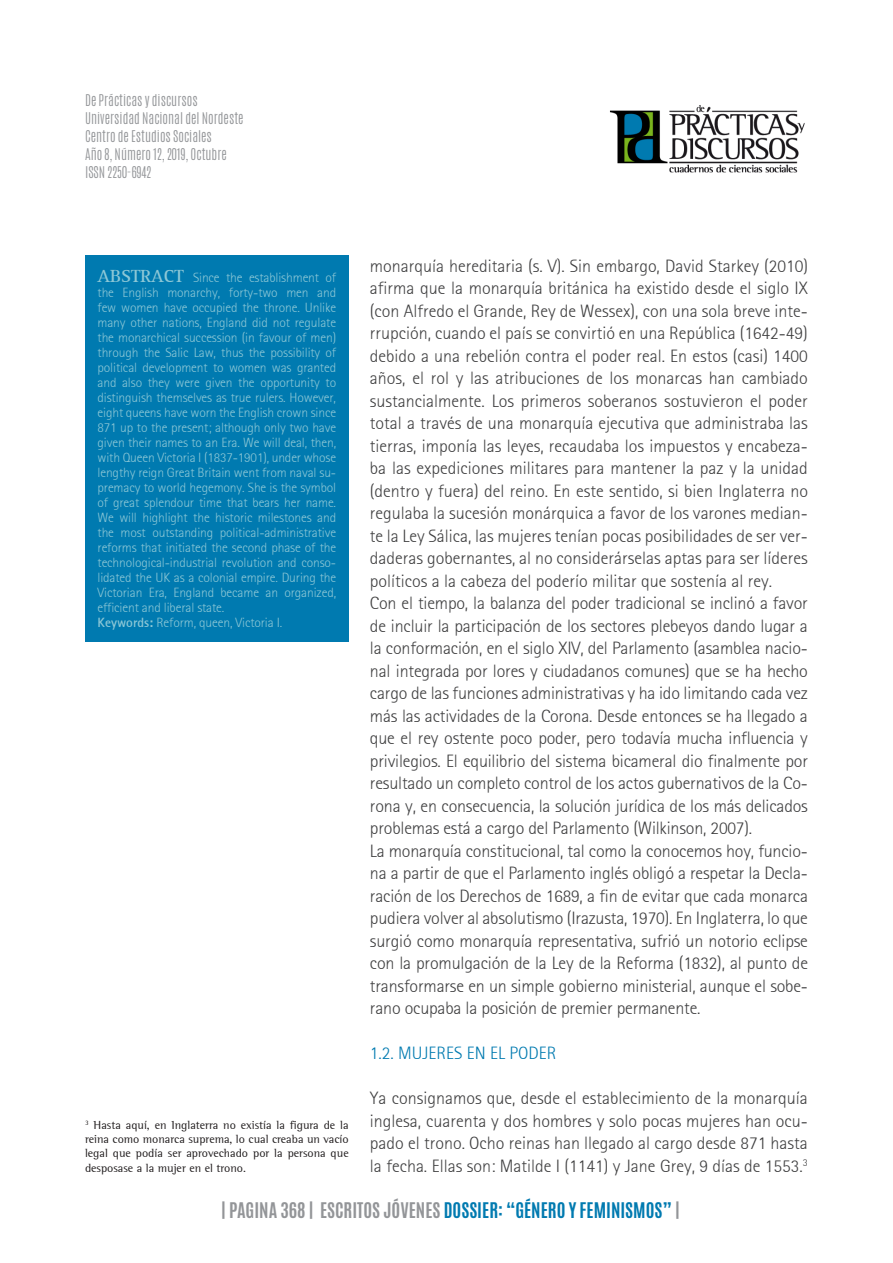
<style>
.page{position:relative;width:893px;height:1263px;background:#fff}
.page>*{position:absolute;margin:0;border:0;box-sizing:border-box;transform-origin:0 0}
.t1{font:300 18px/22.5px "AT Rotis Sans Serif";letter-spacing:-.005em;color:#3e3e3f;text-align:justify}
.t2{font:700 18px "Antonio";color:#939598}
.t3{font:300 18px "AT Rotis Sans Serif";color:#007ab0}
.t4{font:300 13.5px/15px "AT Rotis Sans Serif";letter-spacing:-.01em;color:#8cc7d6;text-align:justify}
.t5{font:300 13.5px "Antonio";color:#939598}
.t6{font:12px/14.4px "AT Rotis Semi Serif";color:#231f20;text-align:justify}
.s1{font-family:"AT Rotis Serif";font-weight:700;font-size:18px}
.s2{font-weight:700}
.s3{color:#007ab0}
</style>
<div class="page">
<img style="left:610px;top:105px;width:195px;height:68px">
<div style="left:85px;top:255px;width:264px;height:387px;background:#007ab0"></div>
<p class="t5" style="left:85px;top:91px;width:114px">De Prácticas y discursos</p>
<p class="t5" style="left:85px;top:109px;width:160px">Universidad Nacional del Nordeste</p>
<p class="t5" style="left:85px;top:127px;width:128px">Centro de Estudios Sociales</p>
<p class="t5" style="left:85px;top:145px;width:143px">Año 8, Número 12, 2019, Octubre</p>
<p class="t5" style="left:85px;top:163px;width:68px">ISSN 2250-6942</p>
<p class="t1" style="left:370px;top:254px;width:440px">monarquía hereditaria (s. V). Sin embargo, David Starkey (2010) afirma que la monarquía británica ha existido desde el siglo IX (con Alfredo el Grande, Rey de Wessex), con una sola breve inte&shy;rrupción, cuando el país se convirtió en una República (1642-49) debido a una rebelión contra el poder real. En estos (casi) 1400 años, el rol y las atribuciones de los monarcas han cambiado sustancialmente. Los primeros soberanos sostuvieron el poder total a través de una monarquía ejecutiva que administraba las tierras, imponía las leyes, recaudaba los impuestos y encabeza&shy;ba las expediciones militares para mantener la paz y la unidad (dentro y fuera) del reino. En este sentido, si bien Inglaterra no regulaba la sucesión monárquica a favor de los varones median&shy;te la Ley Sálica, las mujeres tenían pocas posibilidades de ser ver&shy;daderas gobernantes, al no considerárselas aptas para ser líderes políticos a la cabeza del poderío militar que sostenía al rey.</p>
<p class="t1" style="left:370px;top:592px;width:440px">Con el tiempo, la balanza del poder tradicional se inclinó a favor de incluir la participación de los sectores plebeyos dando lugar a la conformación, en el siglo XIV, del Parlamento (asamblea nacio&shy;nal integrada por lores y ciudadanos comunes) que se ha hecho cargo de las funciones administrativas y ha ido limitando cada vez más las actividades de la Corona. Desde entonces se ha llegado a que el rey ostente poco poder, pero todavía mucha influencia y privilegios. El equilibrio del sistema bicameral dio finalmente por resultado un completo control de los actos gubernativos de la Co&shy;rona y, en consecuencia, la solución jurídica de los más delicados problemas está a cargo del Parlamento (Wilkinson, 2007).</p>
<p class="t1" style="left:370px;top:839px;width:440px">La monarquía constitucional, tal como la conocemos hoy, funcio&shy;na a partir de que el Parlamento inglés obligó a respetar la Decla&shy;ración de los Derechos de 1689, a fin de evitar que cada monarca pudiera volver al absolutismo (Irazusta, 1970). En Inglaterra, lo que surgió como monarquía representativa, sufrió un notorio eclipse con la promulgación de la Ley de la Reforma (1832), al punto de transformarse en un simple gobierno ministerial, aunque el sobe&shy;rano ocupaba la posición de premier permanente.</p>
<p class="t3" style="left:370px;top:1043px;width:188px">1.2. MUJERES EN EL PODER</p>
<p class="t1" style="left:370px;top:1087px;width:439px">Ya consignamos que, desde el establecimiento de la monarquía inglesa, cuarenta y dos hombres y solo pocas mujeres han ocu&shy;pado el trono. Ocho reinas han llegado al cargo desde 871 hasta la fecha. Ellas son: Matilde I (1141) y Jane Grey, 9 días de 1553.<sup>3</sup></p>
<p class="t4" style="left:98px;top:270px;width:240px"><span class="s1">ABSTRACT</span> Since the establishment of the English monarchy, forty-two men and few women have occupied the throne. Unlike many other nations, England did not regulate the monarchical succession (in favour of men) through the Salic Law, thus the possibility of political development to women was granted and also they were given the opportunity to distinguish themselves as true rulers. However, eight queens have worn the English crown since 871 up to the present; although only two have given their names to an Era. We will deal, then, with Queen Victoria I (1837-1901), under whose lengthy reign Great Britain went from naval su&shy;premacy to world hegemony. She is the symbol of great splendour time that bears her name.<br>We will highlight the historic milestones and the most outstanding political-administrative reforms that initiated the second phase of the technological-industrial revolution and conso&shy;lidated the UK as a colonial empire. During the Victorian Era, England became an organized, efficient and liberal state.</p>
<p class="t4" style="left:98px;top:615px;width:186px"><span class="s2">Keywords:</span> Reform, queen, Victoria I.</p>
<p class="t6" style="left:85px;top:1117px;width:265px"><sup>3</sup> Hasta aquí, en Inglaterra no existía la figura de la reina como monarca suprema, lo cual creaba un vacío legal que podía ser aprovechado por la persona que desposase a la mujer en el trono.</p>
<p class="t2" style="left:221px;top:1196px;width:460px">| PAGINA 368 | ESCRITOS JÓVENES <span class="s3">DOSSIER: “GÉNERO Y FEMINISMOS”</span> |</p>
</div>
